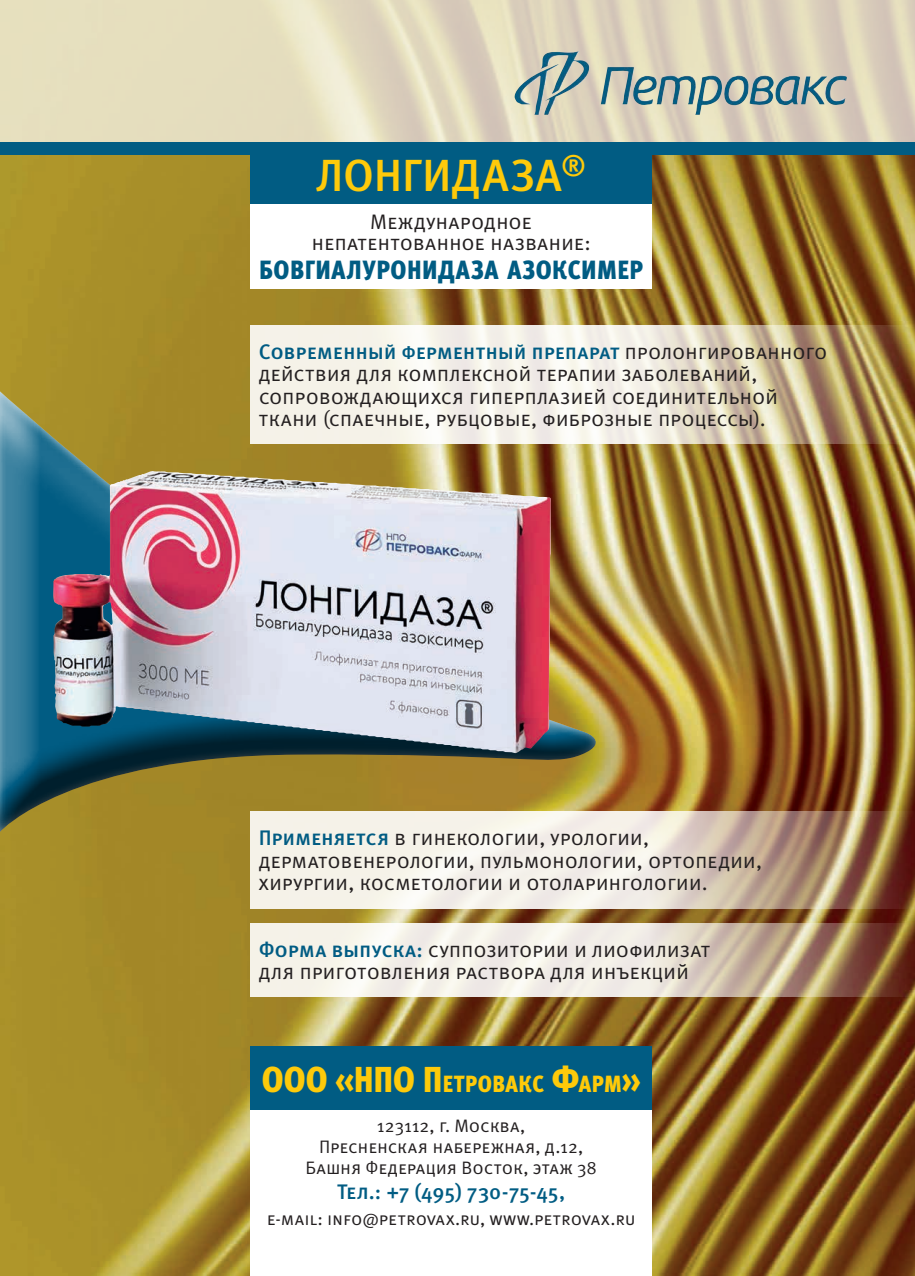
<style>
.page{position:relative;width:915px;height:1276px;background:#fff}
.page>*{position:absolute;margin:0;border:0;box-sizing:border-box;transform-origin:0 0}
.t1{font:500 45px "Meta Pro";letter-spacing:.005em;color:#feca0a}
.t2{font:26.25px "Meta Pro Cond Black SC650";letter-spacing:.02em;color:#015c83}
.t3{font:23.4px "Meta Pro Cond Black SC650";letter-spacing:.025em;color:#feca0a}
.t4{font:21px/22.5px "Meta Pro Norm";letter-spacing:-.01em;color:#231f20}
.t5{font:500 21px "Meta Pro";letter-spacing:-.01em;color:#015c83}
.t6{font:18px/21px "Meta Pro Norm";letter-spacing:.005em;color:#231f20;text-align:center}
.s1{font-family:"Meta Pro Norm";font-weight:400;color:#231f20}
.s2{font-family:"Meta Pro";font-weight:500;color:#015c83}
.s3{font-size:36px}
</style>
<div class="page">
<svg style="left:914px;top:1200px;width:1px;height:25px"></svg>
<svg style="left:914px;top:51px;width:1px;height:26px"></svg>
<img style="left:0;top:155px;width:914px;height:1121px">
<svg style="left:0;top:0;width:914px;height:142px;background:#e2d9be"></svg>
<img style="left:514px;top:51px;width:332px;height:64px">
<div style="left:0;top:142px;width:914px;height:13px;background:#015c83"></div>
<div style="left:0;top:389px;width:596px;height:414px;background:#fff;opacity:.75"></div>
<div style="left:0;top:712px;width:596px;height:121px;background:#231f20;opacity:.75"></div>
<img style="left:53px;top:471px;width:293px;height:262px">
<div style="left:250px;top:142px;width:402px;height:64px;background:#015c83"></div>
<div style="left:250px;top:204px;width:402px;height:84px;background:#fff"></div>
<div style="left:250px;top:1110px;width:402px;height:166px;background:#fff"></div>
<svg style="left:250px;top:325px;width:664px;height:119px;background:#e3dac7"></svg>
<svg style="left:250px;top:811px;width:664px;height:97px;background:#ddd1c3"></svg>
<svg style="left:250px;top:923px;width:664px;height:74px;background:#dcd0c1"></svg>
<div style="left:250px;top:1046px;width:402px;height:64px;background:#015c83"></div>
<h1 class="t1" style="left:316px;top:141px;width:271px">ЛОНГИДАЗА<sup>®</sup></h1>
<p class="t4" style="left:311px;top:210px;width:280px;line-height:21px;text-align:center">МЕЖДУНАРОДНОЕ<br>НЕПАТЕНТОВАННОЕ НАЗВАНИЕ:</p>
<p class="t2" style="left:259px;top:249px;width:385px">БОВГИАЛУРОНИДАЗА АЗОКСИМЕР</p>
<p class="t5" style="left:258px;top:335px;width:570px">СОВРЕМЕННЫЙ ФЕРМЕНТНЫЙ ПРЕПАРАТ <span class="s1">ПРОЛОНГИРОВАННОГО</span></p>
<p class="t4" style="left:258px;top:361px;width:521px">ДЕЙСТВИЯ ДЛЯ КОМПЛЕКСНОЙ ТЕРАПИИ ЗАБОЛЕВАНИЙ,<br>СОПРОВОЖДАЮЩИХСЯ ГИПЕРПЛАЗИЕЙ СОЕДИНИТЕЛЬНОЙ<br>ТКАНИ (СПАЕЧНЫЕ, РУБЦОВЫЕ, ФИБРОЗНЫЕ ПРОЦЕССЫ).</p>
<p class="t4" style="left:258px;top:825px;width:504px"><span class="s2">ПРИМЕНЯЕТСЯ</span> В ГИНЕКОЛОГИИ, УРОЛОГИИ,<br>ДЕРМАТОВЕНЕРОЛОГИИ, ПУЛЬМОНОЛОГИИ, ОРТОПЕДИИ,<br>ХИРУРГИИ, КОСМЕТОЛОГИИ И ОТОЛАРИНГОЛОГИИ.</p>
<p class="t4" style="left:258px;top:937px;width:453px"><span class="s2">ФОРМА ВЫПУСКА:</span> СУППОЗИТОРИИ И ЛИОФИЛИЗАТ<br>ДЛЯ ПРИГОТОВЛЕНИЯ РАСТВОРА ДЛЯ ИНЪЕКЦИЙ</p>
<p class="t3" style="left:262px;top:1065px;width:380px"><span class="s3">ООО «НПО П</span>ЕТРОВАКС <span class="s3">Ф</span>АРМ<span class="s3">»</span></p>
<p class="t6" style="left:305px;top:1114px;width:293px">123112, Г. МОСКВА,<br>ПРЕСНЕНСКАЯ НАБЕРЕЖНАЯ, Д.12,<br>БАШНЯ ФЕДЕРАЦИЯ ВОСТОК, ЭТАЖ 38</p>
<p class="t5" style="left:337px;top:1176px;width:230px">ТЕЛ.: +7 (495) 730-75-45,</p>
<p class="t6" style="left:266px;top:1206px;width:370px">E-MAIL: INFO@PETROVAX.RU, WWW.PETROVAX.RU</p>
</div>
